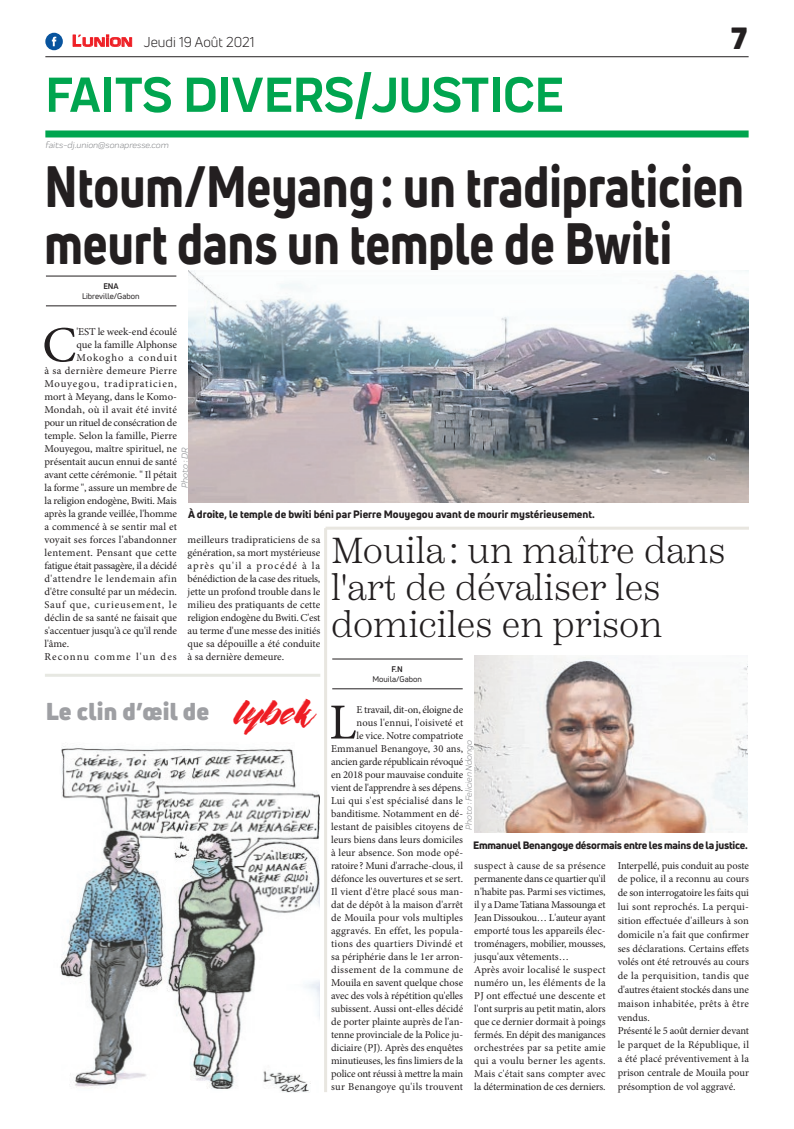
<style>
.page{position:relative;width:794px;height:1129px;background:#fff}
.page>*{position:absolute;margin:0;border:0;box-sizing:border-box;transform-origin:0 0}
.t1{font:800 57px/57px "Uni Neue";color:#231f20;scale:.82 1}
.t2{font:700 51px "Praktika";color:#00a54f}
.t3{font:50.5px "Minion Pro";color:#231f20}
.t4{font:300 36px/37px "Scotch Text";color:#231f20}
.t5{font:900 30px "Uni Neue";color:#231f20}
.t6{font:900 23.9px "Uni Neue";letter-spacing:.01em;color:#9e9fa3}
.t7{font:14px "Uni Neue";color:#231f20}
.t8{font:10.5px/13px "Minion Pro";letter-spacing:-.005em;color:#231f20}
.t9{font:800 10.5px "Uni Neue";letter-spacing:-.005em;color:#231f20}
.t10{font:10.5px "Minion Pro";letter-spacing:.03em;color:#231f20}
.t11{font:10.5px "Minion Pro";letter-spacing:-.025em;color:#231f20}
.t12{font:10.5px "Minion Pro";letter-spacing:.015em;color:#231f20}
.t13{font:10.5px "Minion Pro";letter-spacing:.04em;color:#231f20}
.t14{font:10.5px "Minion Pro";letter-spacing:.08em;color:#231f20}
.t15{font:10.5px "Minion Pro";letter-spacing:.07em;color:#231f20}
.t16{font:10.5px "Minion Pro";letter-spacing:.1em;color:#231f20}
.t17{font:10.5px "Minion Pro";letter-spacing:.085em;color:#231f20}
.t18{font:italic 9px "Praktika";color:#818386}
.t19{font:8px "Uni Neue";color:#231f20}
.t20{font:700 8px "Uni Neue";color:#231f20}
.s1{font-family:"Eurostile";font-weight:600;font-size:15px;color:#ee1d23}
.s2{font-family:"Eurostile";font-weight:600;font-size:11.4px;color:#ee1d23}
.s3{font-family:"The Flower City";font-weight:400;font-size:37.7px;color:#ee1d23}
.s4{font-family:"Minion Pro";font-weight:400;font-size:50.5px;color:#231f20}
</style>
<div class="page">
<hr style="left:45px;top:56px;width:703px;height:1px;background:#231f20">
<div style="left:45px;top:130px;width:703px;height:7px;background:#00a54f"></div>
<svg style="left:72px;top:34px;width:60px;height:13px"></svg>
<div style="left:45px;top:33px;width:18px;height:17px;background:#08549e;border-radius:50%"></div>
<svg style="left:52px;top:37px;width:4px;height:9px"></svg>
<hr style="left:45px;top:673px;width:275px;height:3px;background:#e7e8e2">
<img style="left:60px;top:746px;width:260px;height:345px">
<hr style="left:332px;top:688px;width:131px;height:1px;background:#231f20">
<hr style="left:332px;top:658px;width:131px;height:1px;background:#231f20">
<hr style="left:46px;top:305px;width:130px;height:1px;background:#231f20">
<hr style="left:46px;top:276px;width:130px;height:1px;background:#231f20">
<hr style="left:324px;top:528px;width:3px;height:563px;background:#e8e6e0">
<hr style="left:325px;top:526px;width:424px;height:3px;background:#e8e6e0">
<img style="left:189px;top:270px;width:559px;height:232px">
<img style="left:474px;top:655px;width:273px;height:176px">
<h3 class="t7" style="left:72px;top:33px;width:184px"><span class="s1">L</span><span class="s2">UNION</span> Jeudi 19 Août 2021</h3>
<h2 class="t2" style="left:45px;top:54px;width:520px">FAITS DIVERS/JUSTICE</h2>
<p class="t18" style="left:45px;top:139px;width:125px">faits-dj.union@sonapresse.com</p>
<h3 class="t5" style="left:731px;top:17px;width:18px">7</h3>
<h1 class="t1" style="left:44px;top:157px;width:854px">Ntoum/Meyang: un tradipraticien meurt dans un temple de Bwiti</h1>
<p class="t20" style="left:103px;top:281px;width:17px">ENA</p>
<p class="t19" style="left:82px;top:291px;width:59px">Libreville/Gabon</p>
<h3 class="t3" style="left:42px;top:311px;width:36px">C</h3>
<p class="t8" style="left:76px;top:325px;width:102px">'EST le week-end écoulé</p>
<p class="t8" style="left:76px;top:338px;width:102px">que la famille Alphonse</p>
<p class="t17" style="left:76px;top:351px;width:102px">Mokogho a conduit</p>
<p class="t10" style="left:44px;top:364px;width:134px">à sa dernière demeure Pierre</p>
<p class="t14" style="left:44px;top:377px;width:134px">Mouyegou, tradipraticien,</p>
<p class="t8" style="left:44px;top:390px;width:134px">mort à Meyang, dans le Komo-</p>
<p class="t12" style="left:44px;top:403px;width:134px">Mondah, où il avait été invité</p>
<p class="t11" style="left:44px;top:416px;width:134px">pour un rituel de consécration de</p>
<p class="t8" style="left:44px;top:429px;width:134px">temple. Selon la famille, Pierre</p>
<p class="t8" style="left:44px;top:442px;width:134px">Mouyegou, maître spirituel, ne</p>
<p class="t8" style="left:44px;top:455px;width:134px">présentait aucun ennui de santé</p>
<p class="t8" style="left:44px;top:468px;width:134px">avant cette cérémonie. " Il pétait</p>
<p class="t8" style="left:44px;top:481px;width:134px">la forme ", assure un membre de</p>
<p class="t8" style="left:44px;top:494px;width:134px">la religion endogène, Bwiti. Mais</p>
<p class="t8" style="left:44px;top:507px;width:134px">après la grande veillée, l'homme</p>
<p class="t8" style="left:44px;top:520px;width:134px">a commencé à se sentir mal et</p>
<p class="t8" style="left:44px;top:533px;width:134px">voyait ses forces l'abandonner</p>
<p class="t10" style="left:44px;top:546px;width:134px">lentement. Pensant que cette</p>
<p class="t8" style="left:44px;top:559px;width:134px">fatigue était passagère, il a décidé</p>
<p class="t13" style="left:44px;top:572px;width:134px">d'attendre le lendemain afin</p>
<p class="t8" style="left:44px;top:585px;width:134px">d'être consulté par un médecin.</p>
<p class="t15" style="left:44px;top:598px;width:134px">Sauf que, curieusement, le</p>
<p class="t8" style="left:44px;top:611px;width:134px">déclin de sa santé ne faisait que</p>
<p class="t8" style="left:44px;top:624px;width:134px">s'accentuer jusqu'à ce qu'il rende</p>
<p class="t8" style="left:44px;top:637px;width:26px">l'âme.</p>
<p class="t16" style="left:44px;top:650px;width:134px">Reconnu comme l'un des</p>
<p class="t18" style="left:178px;top:487px;width:41px;rotate:-90deg">Photo : DR</p>
<p class="t9" style="left:188px;top:506px;width:408px">À droite, le temple de bwiti béni par Pierre Mouyegou avant de mourir mystérieusement.</p>
<h3 class="t4" style="left:331px;top:532px;width:396px">Mouila: un maître dans l'art de dévaliser les domiciles en prison</h3>
<p class="t20" style="left:391px;top:664px;width:13px">F.N</p>
<p class="t19" style="left:372px;top:674px;width:51px">Mouila/Gabon</p>
<p class="t8" style="left:188px;top:533px;width:134px;text-align:justify">meilleurs tradipraticiens de sa génération, sa mort mystérieuse après qu'il a procédé à la bénédiction de la case des rituels, jette un profond trouble dans le milieu des pratiquants de cette religion endogène du Bwiti. C'est au terme d'une messe des initiés que sa dépouille a été conduite à sa dernière demeure.</p>
<h3 class="t6" style="left:46px;top:694px;width:312px">Le clin d’œil de <span class="s3">lybek</span> <span class="s4">L</span></h3>
<p class="t8" style="left:331px;top:702px;width:134px;text-align:right">E travail, dit-on, éloigne de<br>nous l'ennui, l'oisiveté et<br>le vice. Notre compatriote<br>Emmanuel Benangoye, 30 ans, ancien garde républicain révoqué en 2018 pour mauvaise conduite vient de l'apprendre à ses dépens.<br>Lui qui s'est spécialisé dans le banditisme. Notamment en dé&shy;lestant de paisibles citoyens de leurs biens dans leurs domiciles à leur absence. Son mode opé&shy;ratoire ? Muni d'arrache-clous, il défonce les ouvertures et se sert.<br>Il vient d'être placé sous man&shy;dat de dépôt à la maison d'arrêt de Mouila pour vols multiples aggravés. En effet, les popula&shy;tions des quartiers Divindé et sa périphérie dans le 1er arron&shy;dissement de la commune de<br>Mouila en savent quelque chose avec des vols à répétition qu'elles subissent. Aussi ont-elles décidé de porter plainte auprès de l'an&shy;tenne provinciale de la Police ju&shy;diciaire (PJ). Après des enquêtes minutieuses, les fins limiers de la police ont réussi à mettre la main sur Benangoye qu'ils trouvent</p>
<p class="t18" style="left:462px;top:829px;width:91px;rotate:-90deg">Photo : Felicien Ndongo</p>
<p class="t9" style="left:473px;top:838px;width:276px">Emmanuel Benangoye désormais entre les mains de la justice.</p>
<p class="t8" style="left:474px;top:858px;width:133px">suspect à cause de sa présence permanente dans ce quartier qu'il n'habite pas. Parmi ses victimes, il y a Dame Tatiana Massounga et<br>Jean Dissoukou… L'auteur ayant emporté tous les appareils élec&shy;troménagers, mobilier, mousses, jusqu'aux vêtements…<br>Après avoir localisé le suspect numéro un, les éléments de la<br>PJ ont effectué une descente et l'ont surpris au petit matin, alors que ce dernier dormait à poings fermés. En dépit des manigances orchestrées par sa petite amie qui a voulu berner les agents.<br>Mais c'était sans compter avec la détermination de ces derniers.</p>
<p class="t8" style="left:617px;top:858px;width:133px;line-height:13.8px">Interpellé, puis conduit au poste de police, il a reconnu au cours de son interrogatoire les faits qui lui sont reprochés. La perqui&shy;sition effectuée d'ailleurs à son domicile n'a fait que confirmer ses déclarations. Certains effets volés ont été retrouvés au cours de la perquisition, tandis que d'autres étaient stockés dans une maison inhabitée, prêts à être vendus.<br>Présenté le 5 août dernier devant le parquet de la République, il a été placé préventivement à la prison centrale de Mouila pour présomption de vol aggravé.</p>
</div>
